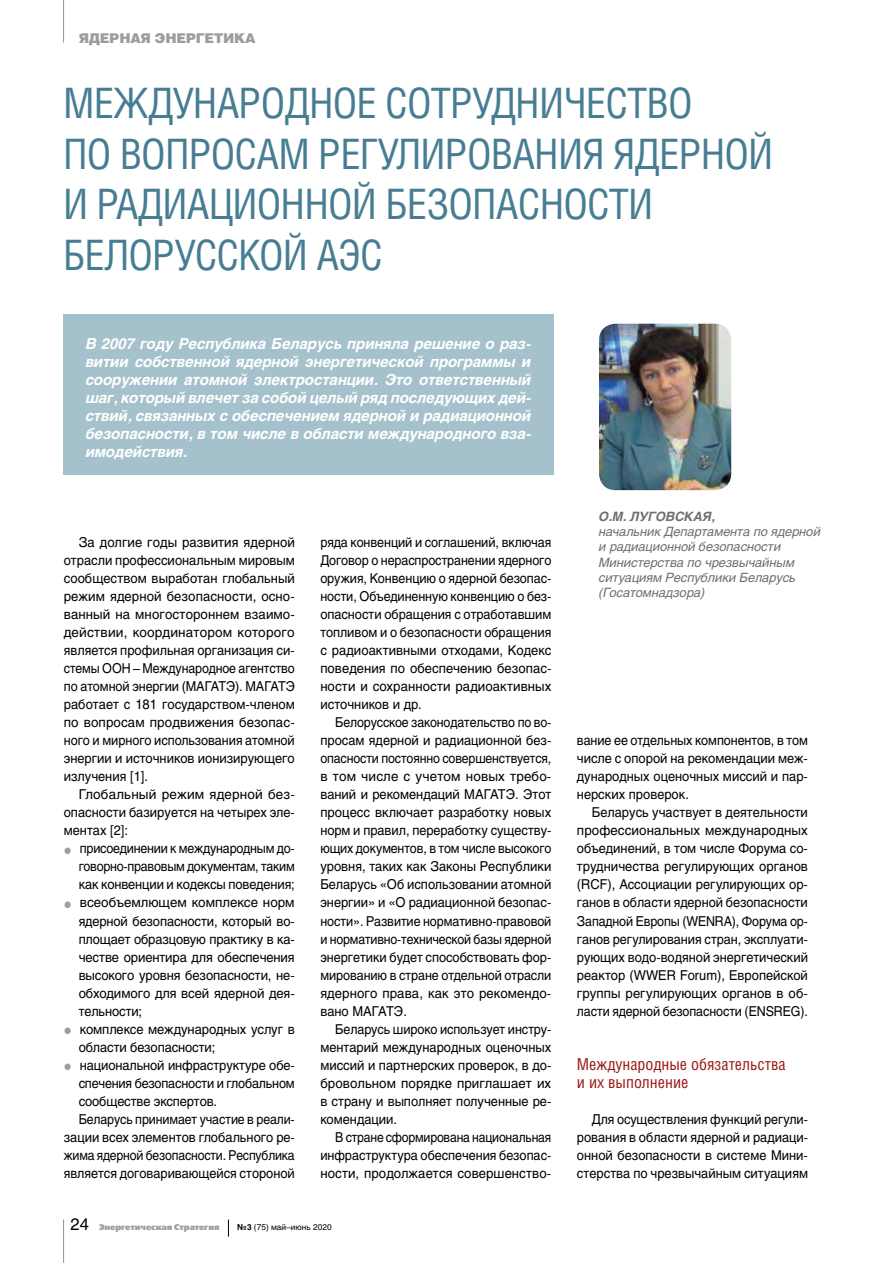
<style>
.page{position:relative;width:893px;height:1263px;background:#fff}
.page>*{position:absolute;margin:0;border:0;box-sizing:border-box;transform-origin:0 0}
.t1{font:42px/50.4px "Helios Cond C";letter-spacing:-.02em;color:#477d93}
.t2{font:16.5px/18px "Helios Cond C";color:#9a1914}
.t3{font:italic 700 15px/18px "Helios C";letter-spacing:-.01em;color:#fff;text-align:justify}
.t4{font:13.5px/18px "Helios C";color:#000;text-align:justify;scale:.93 1}
.t5{font:13.5px/18px "Helios C";color:#000;text-align:justify}
.t6{font:13.5px/18px "Helios C";color:#000;text-align:justify;scale:.92 1}
.t7{font:13.5px/18px "Helios C";color:#000;text-align:justify;scale:.95 1}
.t8{font:13.5px/18px "Helios C";color:#000;text-align:justify;scale:.9 1}
.t9{font:13.5px/18px "Helios C";color:#000;scale:.96 1}
.t10{font:13.5px "Helios C";color:#000;scale:.94 1}
.t11{font:13.5px "Helios Black C";letter-spacing:-.02em;color:#9d9d9c}
.t12{font:italic 12.75px/15.3px "Helios C";letter-spacing:-.005em;color:#706f6f}
.t13{font:italic 700 12.75px "Helios C";letter-spacing:-.005em;color:#706f6f}
.t14{font:8.25px "Free Set Extra Bold C";letter-spacing:-.01em;color:#9d9d9c}
.t15{font:8.25px "Helios C";color:#000}
.s1{color:#9d9d9c}
.s2{font-family:"Helios C";font-size:16.5px;color:#000}
.s3{font-weight:700}
</style>
<div class="page">
<div style="left:63px;top:314px;width:491px;height:161px;background:#a4c1cc"></div>
<img style="left:599px;top:324px;width:132px;height:166px">
<hr style="left:63px;top:0;width:1px;height:43px;background:#9d9d9c">
<svg style="left:228px;top:1219px;width:1px;height:17px"></svg>
<hr style="left:63px;top:1219px;width:1px;height:44px;background:#9d9d9c">
<p class="t11" style="left:79px;top:29px;width:179px">ЯДЕРНАЯ ЭНЕРГЕТИКА</p>
<h1 class="t1" style="left:63px;top:77px;width:712px">МЕЖДУНАРОДНОЕ СОТРУДНИЧЕСТВО<br>ПО ВОПРОСАМ РЕГУЛИРОВАНИЯ ЯДЕРНОЙ<br>И РАДИАЦИОННОЙ БЕЗОПАСНОСТИ<br>БЕЛОРУССКОЙ АЭС</h1>
<p class="t3" style="left:86px;top:335px;width:447px">В 2007 году Республика Беларусь приняла решение о раз&shy;витии собственной ядерной энергетической программы и сооружении атомной электростанции. Это ответственный шаг, который влечет за собой целый ряд последующих дей&shy;ствий, связанных с обеспечением ядерной и радиационной безопасности, в том числе в области международного вза&shy;имодействия.</p>
<p class="t5" style="left:64px;top:533px;width:233px;text-indent:15px">За долгие годы развития ядерной отрасли профессиональным мировым сообществом выработан глобальный режим ядерной безопасности, осно&shy;ванный на многостороннем взаимо&shy;действии, координатором которого является профильная организация си&shy;стемы ООН – Международное агентство по атомной энергии (МАГАТЭ). МАГАТЭ работает с 181 государством-членом по вопросам продвижения безопас&shy;ного и мирного использования атомной энергии и источников ионизирующего излучения [1].</p>
<p class="t5" style="left:64px;top:785px;width:233px;text-indent:15px">Глобальный режим ядерной без&shy;опасности базируется на четырех эле&shy;ментах [2]:</p>
<p class="t6" style="left:79px;top:839px;width:236px;text-indent:-15px"><span class="s1">•</span> присоединении к международным до&shy;говорно-правовым документам, таким как конвенции и кодексы поведения;</p>
<p class="t5" style="left:79px;top:893px;width:218px;text-indent:-15px"><span class="s1">•</span> всеобъемлющем комплексе норм ядерной безопасности, который во&shy;площает образцовую практику в ка&shy;честве ориентира для обеспечения высокого уровня безопасности, не&shy;обходимого для всей ядерной дея&shy;тельности;</p>
<p class="t9" style="left:79px;top:1020px;width:227px;text-indent:-15px"><span class="s1">•</span> комплексе международных услуг в области безопасности;</p>
<p class="t7" style="left:64px;top:1056px;width:245px"><span class="s1">•</span> национальной инфраструктуре обе-</p>
<p class="t4" style="left:79px;top:1074px;width:234px">спечения безопасности и глобальном</p>
<p class="t7" style="left:79px;top:1092px;width:147px">сообществе экспертов.</p>
<p class="t6" style="left:79px;top:1110px;width:236px">Беларусь принимает участие в реали-</p>
<p class="t7" style="left:64px;top:1128px;width:245px">зации всех элементов глобального ре-</p>
<p class="t8" style="left:64px;top:1146px;width:258px">жима ядерной безопасности. Республика</p>
<p class="t10" style="left:64px;top:1165px;width:247px">является договаривающейся стороной</p>
<p class="t4" style="left:320px;top:533px;width:250px">ряда конвенций и соглашений, включая Договор о нераспространении ядерного оружия, Конвенцию о ядерной безопас&shy;ности, Объединенную конвенцию о без&shy;опасности обращения с отработавшим топливом и о безопасности обращения с радиоактивными отходами, Кодекс поведения по обеспечению безопас&shy;ности и сохранности радиоактивных источников и др.</p>
<p class="t6" style="left:320px;top:713px;width:253px;text-indent:15px">Белорусское законодательство по во&shy;просам ядерной и радиационной без&shy;опасности постоянно совершенствуется, в том числе с учетом новых требо&shy;ваний и рекомендаций МАГАТЭ. Этот процесс включает разработку новых норм и правил, переработку существу&shy;ющих документов, в том числе высокого уровня, таких как Законы Республики Беларусь «Об использовании атомной энергии» и «О радиационной безопас&shy;ности». Развитие нормативно-правовой и нормативно-технической базы ядерной энергетики будет способствовать фор&shy;мированию в стране отдельной отрасли ядерного права, как это рекомендо&shy;вано МАГАТЭ.</p>
<p class="t4" style="left:320px;top:1020px;width:250px;text-indent:15px">Беларусь широко использует инстру&shy;ментарий международных оценочных миссий и партнерских проверок, в до&shy;бровольном порядке приглашает их в страну и выполняет полученные ре&shy;комендации.</p>
<p class="t8" style="left:320px;top:1128px;width:258px;text-indent:15px">В стране сформирована национальная инфраструктура обеспечения безопас&shy;ности, продолжается совершенство-</p>
<p class="t14" style="left:70px;top:1222px;width:151px"><span class="s2">24</span> Энергетическая Стратегия</p>
<p class="t15" style="left:237px;top:1222px;width:96px"><span class="s3">№3</span> (75) май–июнь 2020</p>
<p class="t13" style="left:599px;top:509px;width:118px">О.М. ЛУГОВСКАЯ,</p>
<p class="t12" style="left:599px;top:524px;width:223px">начальник Департамента по ядерной и радиационной безопасности<br>Министерства по чрезвычайным ситуациям Республики Беларусь (Госатомнадзора)</p>
<p class="t4" style="left:577px;top:731px;width:250px">вание ее отдельных компонентов, в том числе с опорой на рекомендации меж&shy;дународных оценочных миссий и пар&shy;нерских проверок.</p>
<p class="t7" style="left:577px;top:803px;width:245px;text-indent:15px">Беларусь участвует в деятельности профессиональных международных объединений, в том числе Форума со&shy;трудничества регулирующих органов (RCF), Ассоциации регулирующих ор&shy;ганов в области ядерной безопасности Западной Европы (WENRA), Форума ор&shy;ганов регулирования стран, эксплуати&shy;рующих водо-водяной энергетический реактор (WWER Forum), Европейской группы регулирующих органов в об&shy;ласти ядерной безопасности (ENSREG).</p>
<p class="t2" style="left:577px;top:1054px;width:210px">Международные обязательства и их выполнение</p>
<p class="t4" style="left:577px;top:1110px;width:250px;text-indent:15px">Для осуществления функций регули&shy;рования в области ядерной и радиаци&shy;онной безопасности в системе Мини&shy;стерства по чрезвычайным ситуациям</p>
</div>
